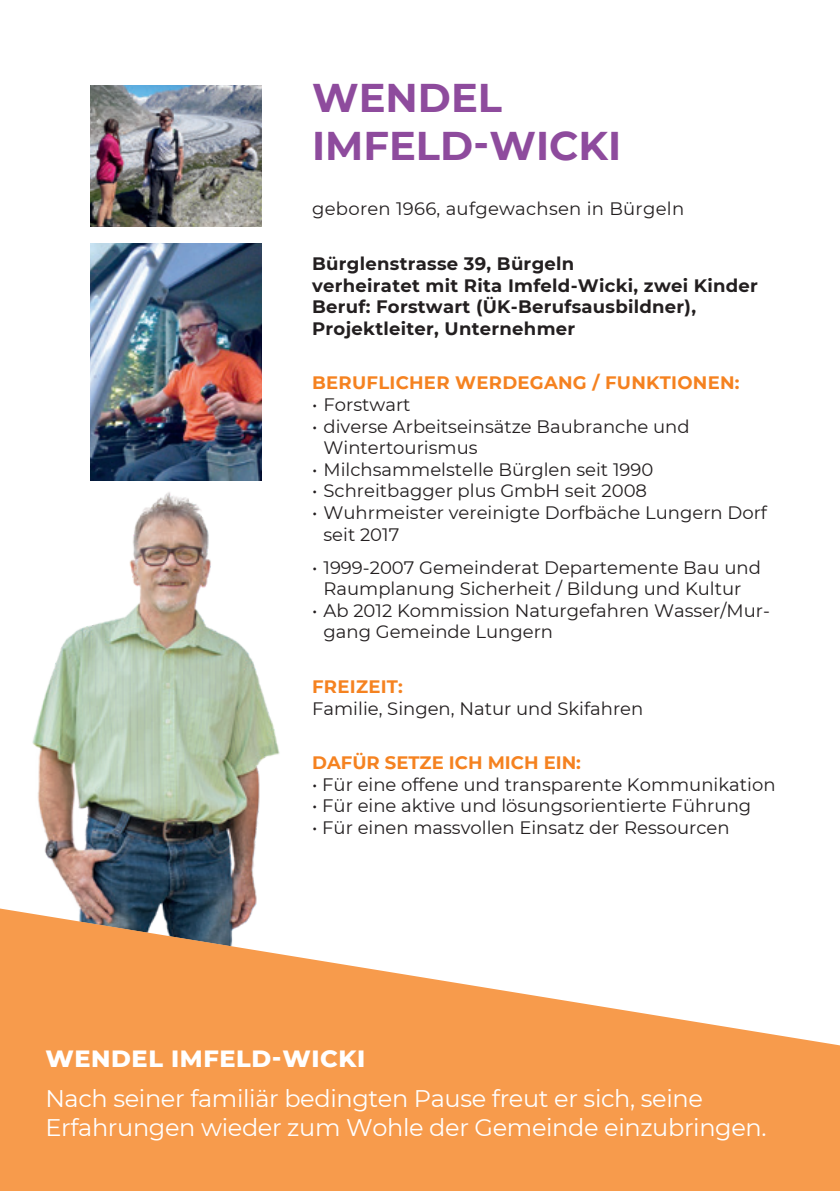
<style>
.page{position:relative;width:840px;height:1191px;background:#fff}
.page>*{position:absolute;margin:0;border:0;box-sizing:border-box;transform-origin:0 0}
.t1{font:700 40px/48px "Montserrat";color:#8e4b9d}
.t2{font:24px/28.8px "Montserrat";letter-spacing:-.015em;color:#fff}
.t3{font:800 24px "Montserrat";letter-spacing:.025em;color:#fff}
.t4{font:18px/21.6px "Montserrat";color:#231f20}
.t5{font:700 18px/21.6px "Montserrat";letter-spacing:.015em;color:#231f20}
.t6{font:700 18px "Montserrat";letter-spacing:.015em;color:#f58220}
</style>
<div class="page">
<img style="left:32px;top:492px;width:248px;height:414px">
<img style="left:91px;top:85px;width:170px;height:142px">
<img style="left:91px;top:244px;width:170px;height:236px">
<svg style="left:0;top:906px;width:839px;height:285px;fill:#f79b4c"></svg>
<h1 class="t1" style="left:312px;top:72px;width:310px">WENDEL<br>IMFELD-WICKI</h1>
<p class="t4" style="left:312px;top:198px;width:373px">geboren 1966, aufgewachsen in Bürgeln</p>
<p class="t5" style="left:312px;top:252px;width:447px">Bürglenstrasse 39, Bürgeln<br>verheiratet mit Rita Imfeld-Wicki, zwei Kinder Beruf: Forstwart (ÜK-Berufsausbildner), Projektleiter, Unternehmer</p>
<p class="t6" style="left:312px;top:370px;width:429px">BERUFLICHER WERDEGANG / FUNKTIONEN:</p>
<p class="t4" style="left:312px;top:393px;width:100px">• Forstwart</p>
<p class="t4" style="left:323px;top:415px;width:367px;text-indent:-11px">• diverse Arbeitseinsätze Baubranche und<br>Wintertourismus</p>
<p class="t4" style="left:312px;top:458px;width:342px">• Milchsammelstelle Bürglen seit 1990</p>
<p class="t4" style="left:312px;top:479px;width:336px">• Schreitbagger plus GmbH seit 2008</p>
<p class="t4" style="left:323px;top:501px;width:444px;text-indent:-11px">• Wuhrmeister vereinigte Dorfbäche Lungern Dorf seit 2017</p>
<p class="t4" style="left:312px;top:556px;width:450px;text-align:center">• 1999-2007 Gemeinderat Departemente Bau und<br>Raumplanung Sicherheit / Bildung und Kultur</p>
<p class="t4" style="left:323px;top:599px;width:447px;text-indent:-11px">• Ab 2012 Kommission Naturgefahren Wasser/Mur&shy;gang Gemeinde Lungern</p>
<p class="t6" style="left:312px;top:673px;width:92px">FREIZEIT:</p>
<p class="t4" style="left:312px;top:697px;width:332px">Familie, Singen, Natur und Skifahren</p>
<p class="t6" style="left:312px;top:750px;width:270px">DAFÜR SETZE ICH MICH EIN:</p>
<p class="t4" style="left:312px;top:773px;width:464px">• Für eine offene und transparente Kommunikation</p>
<p class="t4" style="left:312px;top:794px;width:440px">• Für eine aktive und lösungsorientierte Führung</p>
<p class="t4" style="left:312px;top:816px;width:418px">• Für einen massvollen Einsatz der Ressourcen</p>
<h2 class="t3" style="left:45px;top:1040px;width:321px">WENDEL IMFELD-WICKI</h2>
<h2 class="t2" style="left:45px;top:1083px;width:722px">Nach seiner familiär bedingten Pause freut er sich, seine<br>Erfahrungen wieder zum Wohle der Gemeinde einzubringen.</h2>
</div>
